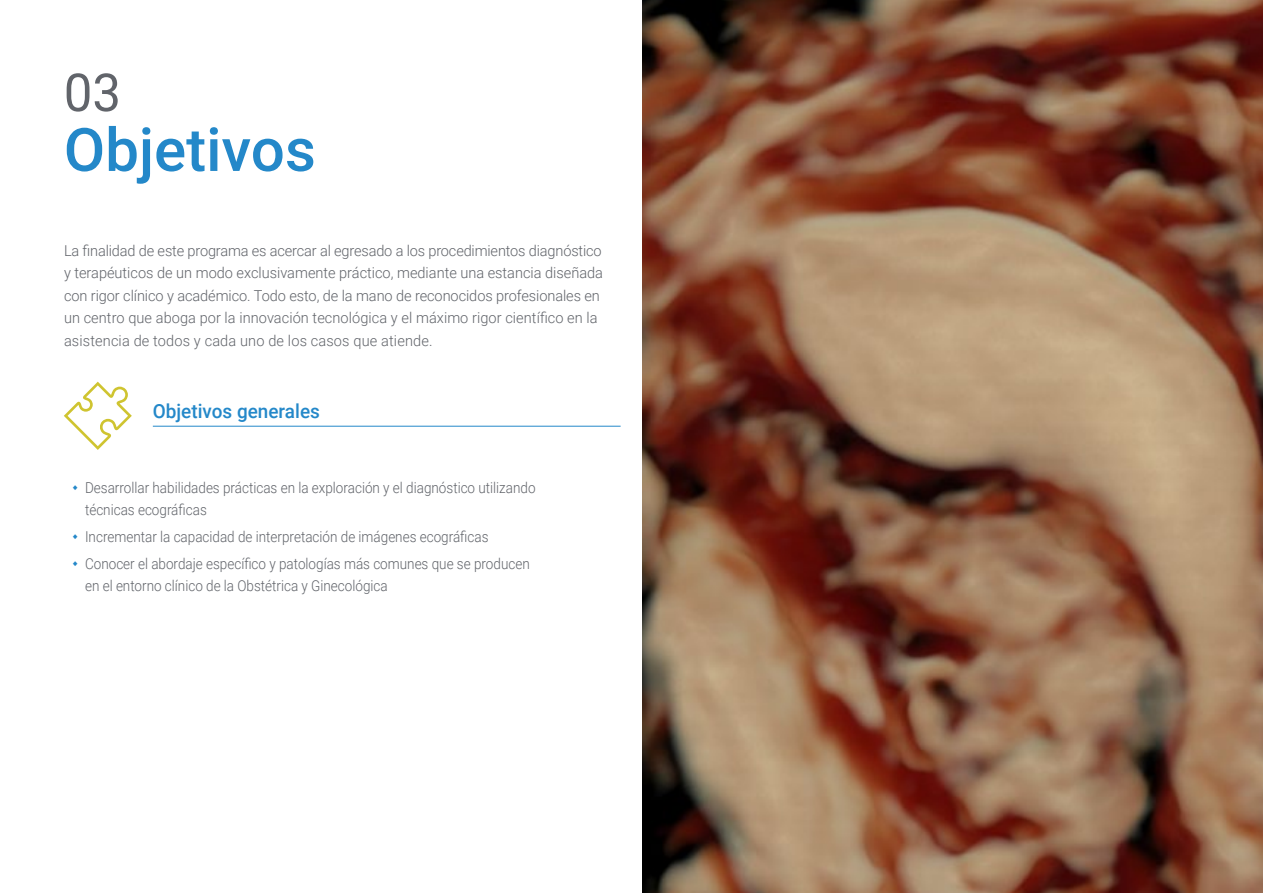
<style>
.page{position:relative;width:1263px;height:893px;background:#fff}
.page>*{position:absolute;margin:0;border:0;box-sizing:border-box;transform-origin:0 0}
.t1{font:500 60px "Roboto";color:#2488c9}
.t2{font:52.5px "Roboto";color:#61646a}
.t3{font:500 19.5px "Roboto";color:#2488c9}
.t4{font:300 15px/22.5px "Roboto";color:#61646a}
.t5{font:300 15px/22.5px "Roboto";color:#61646a;scale:.9 1}
</style>
<div class="page">
<img style="left:642px;top:0;width:621px;height:893px">
<hr style="left:153px;top:426px;width:468px;height:1px;background:#2488c9">
<svg style="left:64px;top:382px;width:68px;height:68px"></svg>
<h2 class="t2" style="left:64px;top:56px;width:59px">03</h2>
<h1 class="t1" style="left:64px;top:108px;width:254px">Objetivos</h1>
<p class="t4" style="left:64px;top:239px;width:540px">La finalidad de este programa es acercar al egresado a los procedimientos diagnóstico y terapéuticos de un modo exclusivamente práctico, mediante una estancia diseñada con rigor clínico y académico. Todo esto, de la mano de reconocidos profesionales en un centro que aboga por la innovación tecnológica y el máximo rigor científico en la asistencia de todos y cada uno de los casos que atiende.</p>
<h3 class="t3" style="left:153px;top:397px;width:169px">Objetivos generales</h3>
<p class="t5" style="left:85px;top:476px;width:502px">Desarrollar habilidades prácticas en la exploración y el diagnóstico utilizando técnicas ecográficas</p>
<p class="t5" style="left:85px;top:523px;width:496px;line-height:26.7px">Incrementar la capacidad de interpretación de imágenes ecográficas<br>Conocer el abordaje específico y patologías más comunes que se producen</p>
<p class="t5" style="left:85px;top:574px;width:338px">en el entorno clínico de la Obstétrica y Ginecológica</p>
</div>
